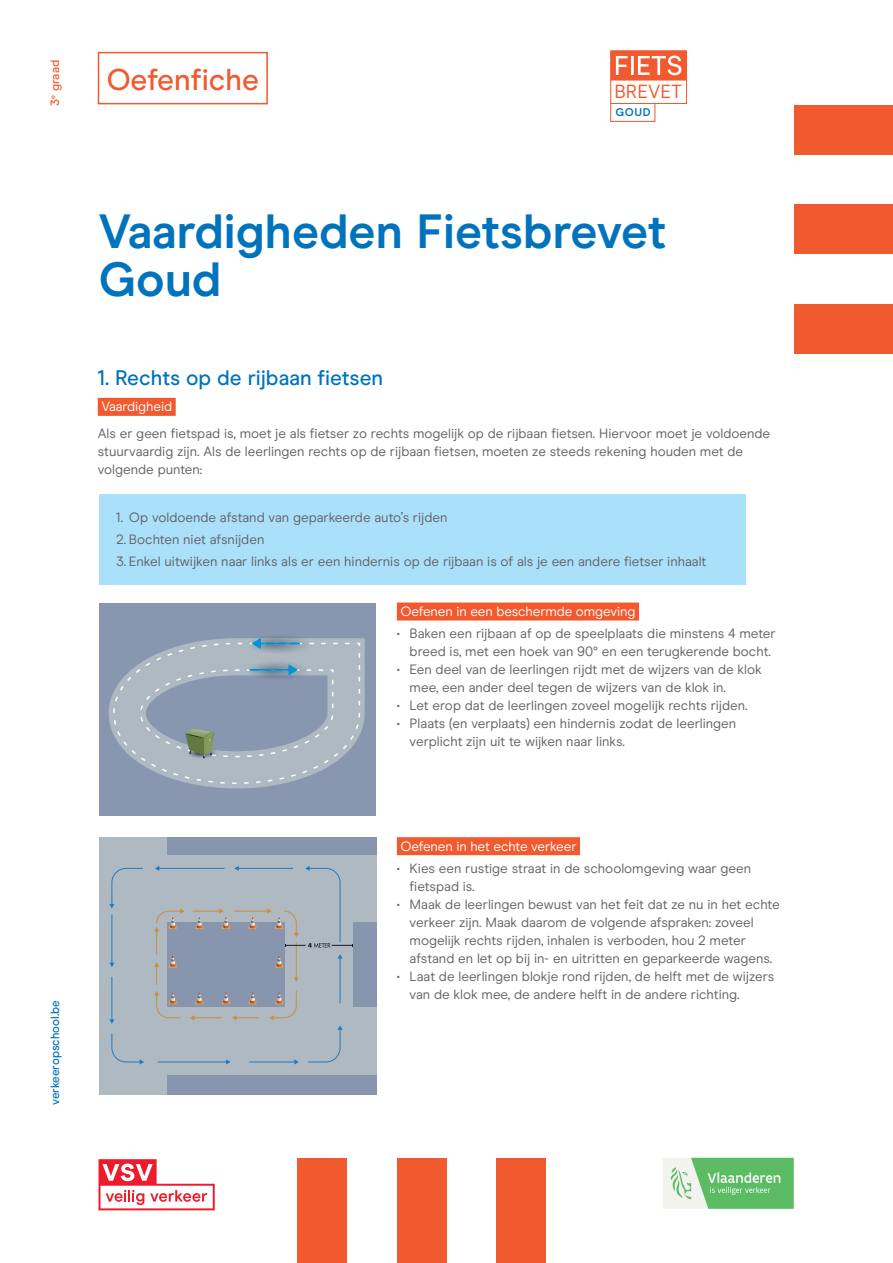
<style>
.page{position:relative;width:893px;height:1263px;background:#fff}
.page>*{position:absolute;margin:0;border:0;box-sizing:border-box;transform-origin:0 0}
.t1{font:700 48px/48px "Modern Era";color:#0073bc}
.t2{font:500 30px "Modern Era";color:#f1592f}
.t3{font:500 21px "Modern Era";color:#0073bc}
.t4{font:18.9px "Modern Era";color:#f1592f}
.t5{font:13.5px/18px "Modern Era";color:#636366}
.t6{font:13.5px "Modern Era";letter-spacing:-.005em;color:#fff}
.t7{font:500 12px "Modern Era";color:#0073bc}
.t8{font:500 12px "Modern Era";color:#f1592f}
.t9{font:700 11.1px "Modern Era";color:#0073bc}
</style>
<div class="page">
<svg style="left:663px;top:1158px;width:131px;height:51px"></svg>
<svg style="left:99px;top:1159px;width:116px;height:51px"></svg>
<div style="left:298px;top:1158px;width:49px;height:105px;background:#f1592f"></div>
<div style="left:397px;top:1158px;width:49px;height:105px;background:#f1592f"></div>
<div style="left:496px;top:1158px;width:50px;height:105px;background:#f1592f"></div>
<div style="left:794px;top:105px;width:99px;height:50px;background:#f1592f"></div>
<div style="left:794px;top:204px;width:99px;height:50px;background:#f1592f"></div>
<div style="left:794px;top:304px;width:99px;height:49px;background:#f1592f"></div>
<div style="left:610px;top:50px;width:77px;height:54px;border:1px solid #f1592f"></div>
<div style="left:610px;top:103px;width:45px;height:19px;border:1px solid #f1592f"></div>
<svg style="left:611px;top:51px;width:76px;height:30px;background:#f37c5b"></svg>
<div style="left:98px;top:52px;width:170px;height:52px;border:2px solid #f1592f"></div>
<div style="left:397px;top:602px;width:242px;height:18px;background:#f1592f"></div>
<div style="left:98px;top:398px;width:78px;height:18px;background:#f1592f"></div>
<div style="left:99px;top:603px;width:277px;height:212px;background:#8897af"></div>
<svg style="left:109px;top:637px;width:256px;height:151px"></svg>
<div style="left:99px;top:838px;width:278px;height:257px;background:#afb9c2"></div>
<div style="left:168px;top:838px;width:209px;height:17px;background:#8796ae"></div>
<svg style="left:190px;top:1015px;width:32px;height:5px"></svg>
<svg style="left:232px;top:1015px;width:26px;height:5px"></svg>
<hr style="left:296px;top:942px;width:1px;height:36px;background:#c88f3d">
<svg style="left:294px;top:977px;width:5px;height:5px"></svg>
<hr style="left:234px;top:911px;width:34px;height:1px;background:#c88f3d">
<div style="left:168px;top:922px;width:117px;height:85px;background:#8796ae"></div>
<div style="left:353px;top:922px;width:24px;height:85px;background:#8796ae"></div>
<div style="left:168px;top:1075px;width:209px;height:20px;background:#8796ae"></div>
<svg style="left:109px;top:867px;width:34px;height:41px"></svg>
<hr style="left:111px;top:914px;width:1px;height:49px;background:#227bc0">
<svg style="left:109px;top:963px;width:5px;height:4px"></svg>
<hr style="left:111px;top:977px;width:1px;height:43px;background:#227bc0">
<svg style="left:109px;top:1019px;width:5px;height:5px"></svg>
<svg style="left:111px;top:1033px;width:33px;height:31px"></svg>
<hr style="left:158px;top:1061px;width:69px;height:1px;background:#227bc0">
<svg style="left:226px;top:1059px;width:5px;height:5px"></svg>
<hr style="left:249px;top:1061px;width:46px;height:1px;background:#227bc0">
<svg style="left:294px;top:1059px;width:5px;height:5px"></svg>
<svg style="left:308px;top:1025px;width:35px;height:38px"></svg>
<hr style="left:340px;top:958px;width:1px;height:45px;background:#227bc0">
<svg style="left:338px;top:954px;width:5px;height:4px"></svg>
<hr style="left:238px;top:868px;width:55px;height:1px;background:#227bc0">
<svg style="left:234px;top:866px;width:5px;height:5px"></svg>
<hr style="left:159px;top:868px;width:66px;height:1px;background:#227bc0">
<svg style="left:155px;top:866px;width:4px;height:5px"></svg>
<svg style="left:193px;top:908px;width:37px;height:21px"></svg>
<svg style="left:248px;top:917px;width:9px;height:12px"></svg>
<svg style="left:267px;top:866px;width:86px;height:82px"></svg>
<svg style="left:154px;top:908px;width:31px;height:76px"></svg>
<svg style="left:275px;top:956px;width:8px;height:11px"></svg>
<svg style="left:154px;top:991px;width:27px;height:28px"></svg>
<svg style="left:195px;top:993px;width:9px;height:11px"></svg>
<svg style="left:222px;top:993px;width:8px;height:11px"></svg>
<svg style="left:248px;top:993px;width:9px;height:11px"></svg>
<svg style="left:269px;top:990px;width:28px;height:30px"></svg>
<div style="left:99px;top:494px;width:647px;height:90px;background:#aae0f9"></div>
<div style="left:397px;top:837px;width:183px;height:18px;background:#f1592f"></div>
<p class="t8" style="left:48px;top:105px;width:47px;rotate:-90deg">3<sup>e</sup> graad</p>
<h2 class="t2" style="left:106px;top:62px;width:154px">Oefenfiche</h2>
<h3 class="t4" style="left:614px;top:81px;width:69px">BREVET</h3>
<p class="t9" style="left:615px;top:106px;width:37px">GOUD</p>
<h1 class="t1" style="left:99px;top:208px;width:569px">Vaardigheden Fietsbrevet<br>Goud</h1>
<h3 class="t3" style="left:98px;top:365px;width:287px">1. Rechts op de rijbaan fietsen</h3>
<p class="t6" style="left:101px;top:399px;width:72px">Vaardigheid</p>
<p class="t5" style="left:98px;top:424px;width:674px">Als er geen fietspad is, moet je als fietser zo rechts mogelijk op de rijbaan fietsen. Hiervoor moet je voldoende stuurvaardig zijn. Als de leerlingen rechts op de rijbaan fietsen, moeten ze steeds rekening houden met de volgende punten:</p>
<p class="t5" style="left:116px;top:508px;width:333px">1. Op voldoende afstand van geparkeerde auto’s rijden</p>
<p class="t5" style="left:116px;top:530px;width:150px">2. Bochten niet afsnijden</p>
<p class="t5" style="left:116px;top:552px;width:592px">3. Enkel uitwijken naar links als er een hindernis op de rijbaan is of als je een andere fietser inhaalt</p>
<p class="t6" style="left:401px;top:604px;width:236px">Oefenen in een beschermde omgeving</p>
<p class="t5" style="left:410px;top:625px;width:367px;text-indent:-13px">• Baken een rijbaan af op de speelplaats die minstens 4 meter breed is, met een hoek van 90° en een terugkerende bocht.</p>
<p class="t5" style="left:410px;top:661px;width:353px;text-indent:-13px">• Een deel van de leerlingen rijdt met de wijzers van de klok mee, een ander deel tegen de wijzers van de klok in.</p>
<p class="t5" style="left:397px;top:697px;width:352px">• Let erop dat de leerlingen zoveel mogelijk rechts rijden.</p>
<p class="t5" style="left:410px;top:715px;width:328px;text-indent:-13px">• Plaats (en verplaats) een hindernis zodat de leerlingen verplicht zijn uit te wijken naar links.</p>
<p class="t7" style="left:48px;top:1105px;width:106px;rotate:-90deg">verkeeropschool.be</p>
<p class="t6" style="left:401px;top:838px;width:177px">Oefenen in het echte verkeer</p>
<p class="t5" style="left:410px;top:859px;width:343px;text-indent:-13px">• Kies een rustige straat in de schoolomgeving waar geen fietspad is.</p>
<p class="t5" style="left:410px;top:895px;width:372px;text-indent:-13px">• Maak de leerlingen bewust van het feit dat ze nu in het echte verkeer zijn. Maak daarom de volgende afspraken: zoveel mogelijk rechts rijden, inhalen is verboden, hou 2 meter afstand en let op bij in- en uitritten en geparkeerde wagens.</p>
<p class="t5" style="left:410px;top:967px;width:366px;text-indent:-13px">• Laat de leerlingen blokje rond rijden, de helft met de wijzers van de klok mee, de andere helft in de andere richting.</p>
</div>
